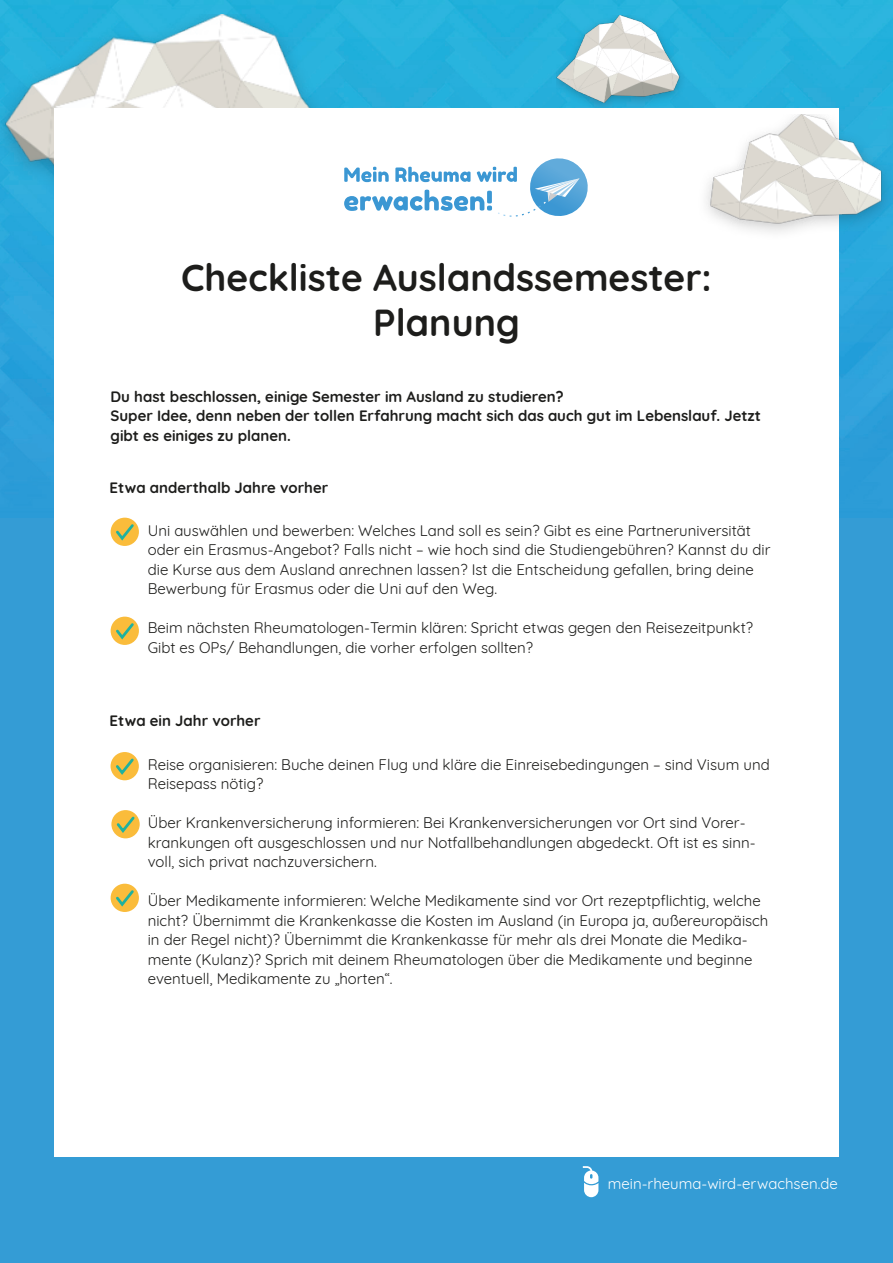
<style>
.page{position:relative;width:893px;height:1263px;background:#fff}
.page>*{position:absolute;margin:0;border:0;box-sizing:border-box;transform-origin:0 0}
.t1{font:700 37.5px "Quicksand";color:#1d1d1b}
.t2{font:15px/19.5px "Quicksand";color:#1d1d1b}
.t3{font:700 15px/19.5px "Quicksand";color:#1d1d1b}
.t4{font:15px "Quicksand";color:#fff}
</style>
<div class="page">
<img style="left:0;top:0;width:893px;height:519px">
<div style="left:0;top:519px;width:893px;height:744px;background:#349cd5"></div>
<img style="left:0;top:15px;width:331px;height:216px">
<img style="left:556px;top:16px;width:131px;height:92px">
<div style="left:54px;top:108px;width:785px;height:1049px;background:#fff"></div>
<img style="left:706px;top:115px;width:187px;height:125px">
<svg style="left:344px;top:158px;width:244px;height:59px"></svg>
<div style="left:111px;top:518px;width:28px;height:28px;background:#fabc3b;border-radius:50%"></div>
<svg style="left:113px;top:522px;width:23px;height:21px"></svg>
<div style="left:111px;top:617px;width:28px;height:28px;background:#fabc3b;border-radius:50%"></div>
<svg style="left:113px;top:621px;width:23px;height:21px"></svg>
<div style="left:111px;top:752px;width:28px;height:28px;background:#fabc3b;border-radius:50%"></div>
<svg style="left:113px;top:756px;width:23px;height:21px"></svg>
<svg style="left:111px;top:810px;width:29px;height:28px"></svg>
<svg style="left:114px;top:814px;width:23px;height:21px"></svg>
<div style="left:111px;top:884px;width:28px;height:28px;background:#fabc3b;border-radius:50%"></div>
<svg style="left:113px;top:888px;width:23px;height:21px"></svg>
<img style="left:884px;top:15px;width:9px;height:216px">
<svg style="left:583px;top:1166px;width:15px;height:31px"></svg>
<p class="t1" style="left:181px;top:246px;width:532px">Checkliste Auslandssemester:</p>
<p class="t1" style="left:373px;top:291px;width:148px">Planung</p>
<p class="t3" style="left:111px;top:386px;width:455px">Du hast beschlossen, einige Semester im Ausland zu studieren?</p>
<p class="t3" style="left:111px;top:405px;width:652px">Super Idee, denn neben der tollen Erfahrung macht sich das auch gut im Lebenslauf. Jetzt gibt es einiges zu planen.</p>
<p class="t3" style="left:109px;top:477px;width:220px">Etwa anderthalb Jahre vorher</p>
<p class="t2" style="left:148px;top:519px;width:624px">Uni auswählen und bewerben: Welches Land soll es sein? Gibt es eine Partneruniversität oder ein Erasmus-Angebot? Falls nicht – wie hoch sind die Studiengebühren? Kannst du dir die Kurse aus dem Ausland anrechnen lassen? Ist die Entscheidung gefallen, bring deine Bewerbung für Erasmus oder die Uni auf den Weg.</p>
<p class="t2" style="left:148px;top:617px;width:607px">Beim nächsten Rheumatologen-Termin klären: Spricht etwas gegen den Reisezeitpunkt?<br>Gibt es OPs/ Behandlungen, die vorher erfolgen sollten?</p>
<p class="t3" style="left:109px;top:710px;width:153px">Etwa ein Jahr vorher</p>
<p class="t2" style="left:148px;top:753px;width:623px">Reise organisieren: Buche deinen Flug und kläre die Einreisebedingungen – sind Visum und<br>Reisepass nötig?</p>
<p class="t2" style="left:148px;top:812px;width:609px">Über Krankenversicherung informieren: Bei Krankenversicherungen vor Ort sind Vorer&shy;krankungen oft ausgeschlossen und nur Notfallbehandlungen abgedeckt. Oft ist es sinn&shy;voll, sich privat nachzuversichern.</p>
<p class="t2" style="left:148px;top:890px;width:622px">Über Medikamente informieren: Welche Medikamente sind vor Ort rezeptpflichtig, welche nicht? Übernimmt die Krankenkasse die Kosten im Ausland (in Europa ja, außereuropäisch in der Regel nicht)? Übernimmt die Krankenkasse für mehr als drei Monate die Medika&shy;mente (Kulanz)? Sprich mit deinem Rheumatologen über die Medikamente und beginne eventuell, Medikamente zu „horten“.</p>
<p class="t4" style="left:608px;top:1172px;width:231px">mein-rheuma-wird-erwachsen.de</p>
</div>
